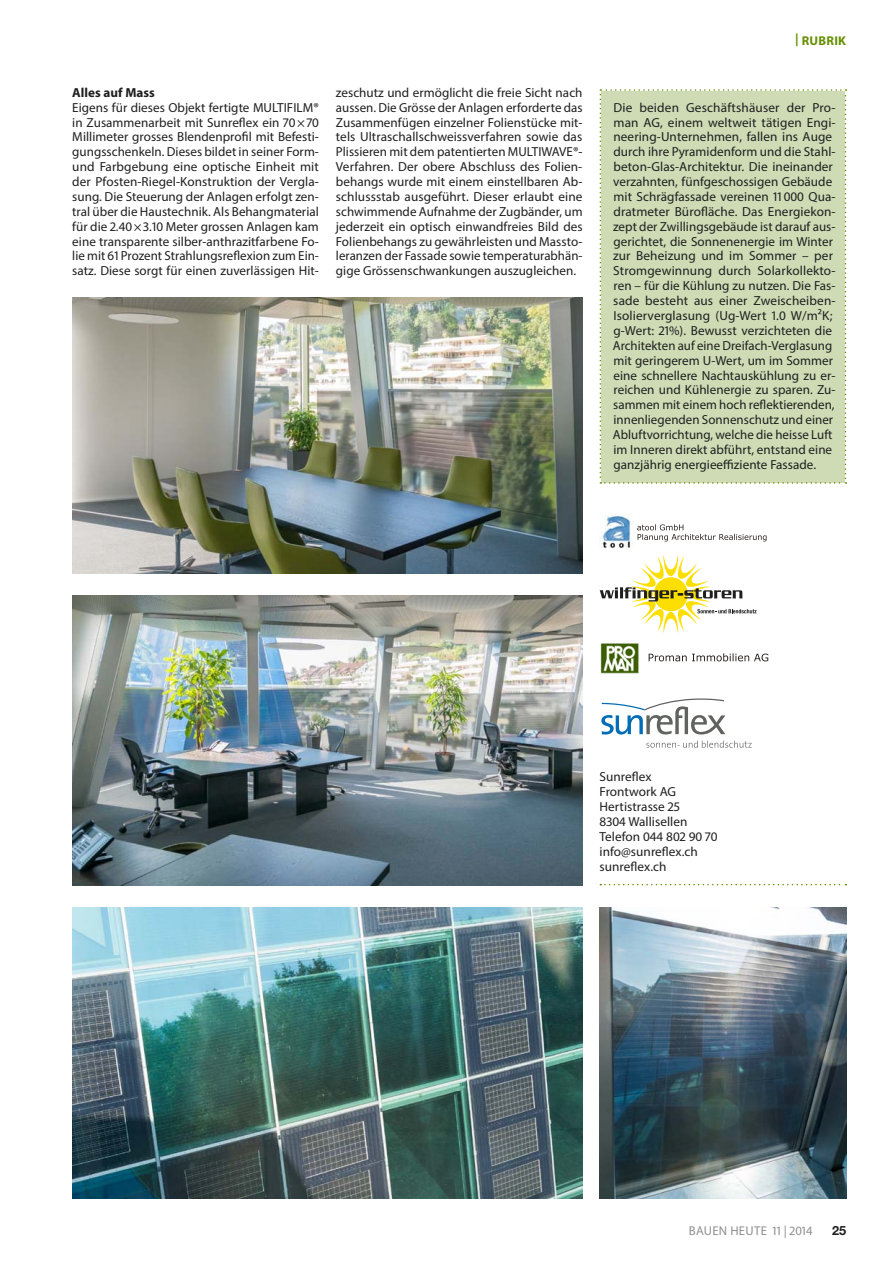
<style>
.page{position:relative;width:893px;height:1263px;background:#fff}
.page>*{position:absolute;margin:0;border:0;box-sizing:border-box;transform-origin:0 0}
.t1{font:13.2px/14.9px "Myriad Pro";letter-spacing:.005em;color:#1f1f1f;text-align:justify}
.t2{font:700 13.2px "Myriad Pro";letter-spacing:.005em;color:#1f1f1f}
.t3{font:12.75px "Myriad Pro";letter-spacing:.025em;color:#909090}
.t4{font:700 12.75px "Myriad Pro";color:#678f02}
.t5{font:700 12.75px "Helvetica Neue LT";color:#1f1f1f}
</style>
<div class="page">
<svg style="left:600px;top:884px;width:246px;height:1px"></svg>
<img style="left:72px;top:298px;width:511px;height:275px">
<img style="left:72px;top:595px;width:510px;height:290px">
<img style="left:72px;top:908px;width:510px;height:290px">
<img style="left:600px;top:908px;width:246px;height:290px">
<div style="left:600px;top:89px;width:246px;height:395px;background:#cedbb5"></div>
<img style="left:600px;top:515px;width:167px;height:33px">
<img style="left:642px;top:524px;width:41px;height:6px">
<img style="left:638px;top:534px;width:128px;height:7px">
<img style="left:600px;top:643px;width:169px;height:31px">
<img style="left:649px;top:653px;width:119px;height:8px">
<svg style="left:601px;top:698px;width:151px;height:50px"></svg>
<svg style="left:600px;top:555px;width:156px;height:78px"></svg>
<p class="t2" style="left:72px;top:84px;width:84px">Alles auf Mass</p>
<p class="t1" style="left:72px;top:100px;width:248px">Eigens für dieses Objekt fertigte MULTIFILM® in Zusammenarbeit mit Sunreflex ein 70×70<br>Millimeter grosses Blendenprofil mit Befesti&shy;gungsschenkeln. Dieses bildet in seiner Form&shy;und Farbgebung eine optische Einheit mit der Pfosten-Riegel-Konstruktion der Vergla&shy;sung. Die Steuerung der Anlagen erfolgt zen&shy;tral über die Haustechnik. Als Behangmaterial für die 2.40×3.10 Meter grossen Anlagen kam eine transparente silber-anthrazitfarbene Fo&shy;lie mit 61 Prozent Strahlungsreflexion zum Ein&shy;satz. Diese sorgt für einen zuverlässigen Hit-</p>
<p class="t1" style="left:336px;top:85px;width:248px">zeschutz und ermöglicht die freie Sicht nach aussen. Die Grösse der Anlagen erforderte das Zusammenfügen einzelner Folienstücke mit&shy;tels Ultraschallschweissverfahren sowie das Plissieren mit dem patentierten MULTIWAVE®- Verfahren. Der obere Abschluss des Folien&shy;behangs wurde mit einem einstellbaren Ab&shy;schlussstab ausgeführt. Dieser erlaubt eine schwimmende Aufnahme der Zugbänder, um jederzeit ein optisch einwandfreies Bild des Folienbehangs zu gewährleisten und Massto&shy;leranzen der Fassade sowie temperaturabhän&shy;gige Grössenschwankungen auszugleichen.</p>
<p class="t4" style="left:795px;top:32px;width:22px">| Rubri</p>
<p class="t4" style="left:838px;top:32px;width:9px">k</p>
<p class="t1" style="left:613px;top:100px;width:224px;text-align:left">Die beiden Geschäftshäuser der Pro&shy;man AG, einem weltweit tätigen Engi&shy;neering-Unternehmen, fallen ins Auge durch ihre Pyramidenform und die Stahl&shy;beton-Glas-Architektur. Die ineinander verzahnten, fünfgeschossigen Gebäude mit Schrägfassade vereinen 11 000 Qua&shy;dratmeter Bürofläche. Das Energiekon&shy;zept der Zwillingsgebäude ist darauf aus&shy;gerichtet, die Sonnenenergie im Winter zur Beheizung und im Sommer – per Stromgewinnung durch Solarkollekto&shy;ren – für die Kühlung zu nutzen. Die Fas&shy;sade besteht aus einer Zweischeiben-Isolierverglasung (Ug-Wert 1.0 W/m²K; g-Wert: 21%). Bewusst verzichteten die Architekten auf eine Dreifach-Verglasung mit geringerem U-Wert, um im Sommer eine schnellere Nachtauskühlung zu er&shy;reichen und Kühlenergie zu sparen. Zu&shy;sammen mit einem hoch reflektierenden, innenliegenden Sonnenschutz und einer Abluftvorrichtung, welche die heisse Luft im Inneren direkt abführt, entstand eine ganzjährig energieeffiziente Fassade.</p>
<p class="t1" style="left:600px;top:769px;width:120px;text-align:left">Sunreflex<br>Frontwork AG<br>Hertistrasse 25<br>8304 Wallisellen<br>Telefon 044 802 90 70 info@sunreflex.ch sunreflex.ch</p>
<p class="t3" style="left:689px;top:1223px;width:125px">BAUEN HEUTE 11 | 2014</p>
<p class="t5" style="left:832px;top:1223px;width:16px">25</p>
</div>
